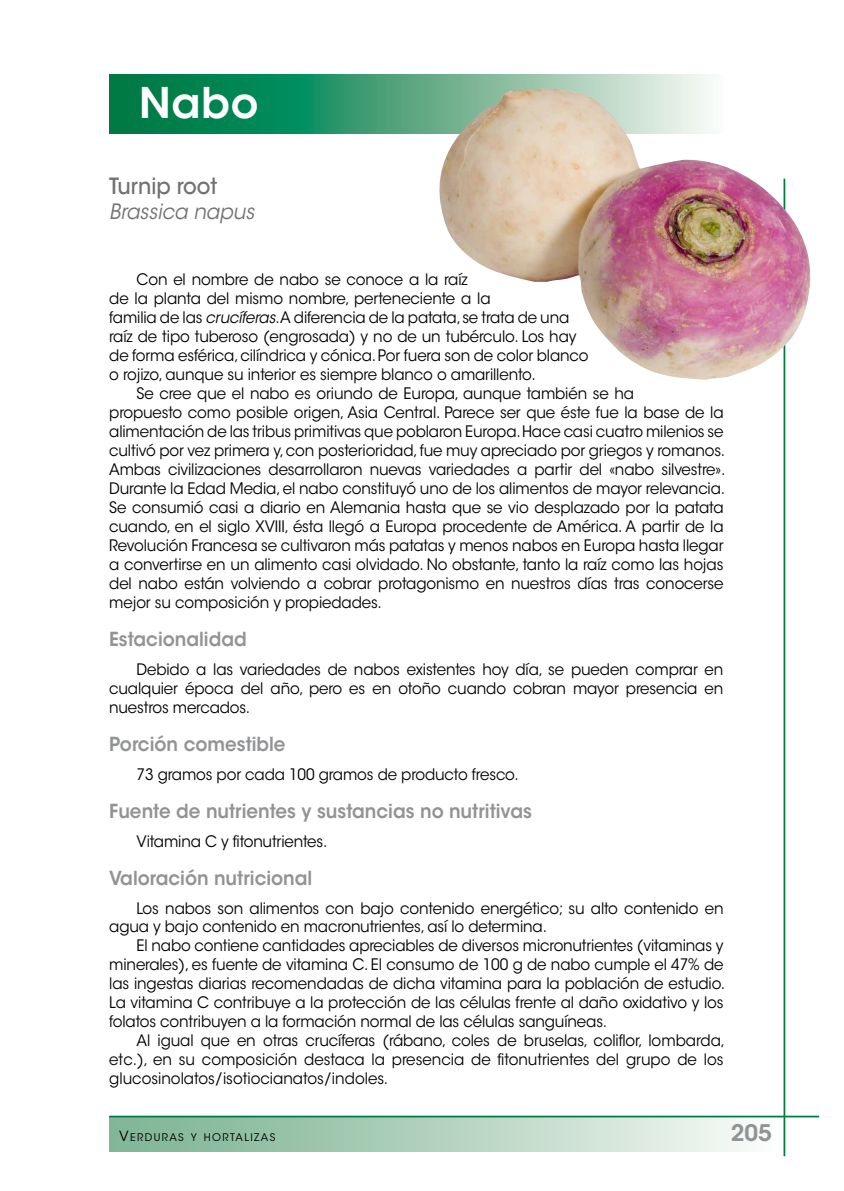
<style>
.page{position:relative;width:844px;height:1191px;background:#fff}
.page>*{position:absolute;margin:0;border:0;box-sizing:border-box;transform-origin:0 0}
.t1{font:600 42px "ITC Avant Garde Std";color:#fff}
.t2{font:600 22.75px "ITC Avant Garde Std";color:#929395}
.t3{font:500 22.22px "ITC Avant Garde Std";color:#707172;scale:.94 1}
.t4{font:italic 21px "ITC Avant Garde Std";color:#707172;scale:.94 1}
.t5{font:600 19.25px "ITC Avant Garde Std";color:#929395;scale:.95 1}
.t6{font:15.75px/18.9px "ITC Avant Garde Std";letter-spacing:-.01em;color:#000;scale:.95 1}
.t7{font:10.5px "ITC Avant Garde Std";letter-spacing:.135em;color:#000}
.s1{font-style:italic}
.s2{font-size:14px}
</style>
<div class="page">
<svg style="left:109px;top:74px;width:599px;height:60px;background:#31986e"></svg>
<div style="left:109px;top:1116px;width:675px;height:35px;background:linear-gradient(to right,#77b18e,#f8faf7)"></div>
<hr style="left:109px;top:1115px;width:710px;height:2px;background:#007a45">
<hr style="left:783px;top:179px;width:2px;height:977px;background:#007a45">
<img style="left:437px;top:88px;width:374px;height:291px">
<h1 class="t1" style="left:139px;top:76px;width:121px">Nabo</h1>
<h3 class="t3" style="left:109px;top:172px;width:117px">Turnip root</h3>
<h3 class="t4" style="left:109px;top:199px;width:156px">Brassica napus</h3>
<p class="t6" style="left:109px;top:270px;width:506px;text-indent:27px">Con el nombre de nabo se conoce a la raíz<br>de la planta del mismo nombre, perteneciente a la<br>familia de las <span class="s1">crucíferas</span>.A diferencia de la patata, se trata de una raíz de tipo tuberoso (engrosada) y no de un tubérculo. Los hay de forma esférica, cilíndrica y cónica. Por fuera son de color blanco o rojizo, aunque su interior es siempre blanco o amarillento.</p>
<p class="t6" style="left:109px;top:384px;width:650px;text-indent:27px">Se cree que el nabo es oriundo de Europa, aunque también se ha<br>propuesto como posible origen, Asia Central. Parece ser que éste fue la base de la alimentación de las tribus primitivas que poblaron Europa. Hace casi cuatro milenios se cultivó por vez primera y, con posterioridad, fue muy apreciado por griegos y romanos.<br>Ambas civilizaciones desarrollaron nuevas variedades a partir del «nabo silvestre».<br>Durante la Edad Media, el nabo constituyó uno de los alimentos de mayor relevancia.<br>Se consumió casi a diario en Alemania hasta que se vio desplazado por la patata cuando, en el siglo XVIII, ésta llegó a Europa procedente de América. A partir de la Revolución Francesa se cultivaron más patatas y menos nabos en Europa hasta llegar a convertirse en un alimento casi olvidado. No obstante, tanto la raíz como las hojas del nabo están volviendo a cobrar protagonismo en nuestros días tras conocerse mejor su composición y propiedades.</p>
<p class="t5" style="left:109px;top:626px;width:146px">Estacionalidad</p>
<p class="t6" style="left:109px;top:659px;width:648px;text-align:justify;text-indent:27px">Debido a las variedades de nabos existentes hoy día, se pueden comprar en cualquier época del año, pero es en otoño cuando cobran mayor presencia en nuestros mercados.</p>
<p class="t5" style="left:109px;top:731px;width:187px">Porción comestible</p>
<p class="t6" style="left:136px;top:764px;width:404px">73 gramos por cada 100 gramos de producto fresco.</p>
<p class="t5" style="left:109px;top:798px;width:446px">Fuente de nutrientes y sustancias no nutritivas</p>
<p class="t6" style="left:136px;top:831px;width:202px">Vitamina C y fitonutrientes.</p>
<p class="t5" style="left:109px;top:865px;width:215px">Valoración nutricional</p>
<p class="t6" style="left:109px;top:898px;width:648px;text-indent:27px">Los nabos son alimentos con bajo contenido energético; su alto contenido en agua y bajo contenido en macronutrientes, así lo determina.</p>
<p class="t6" style="left:109px;top:936px;width:649px;text-align:justify;text-indent:27px">El nabo contiene cantidades apreciables de diversos micronutrientes (vitaminas y minerales), es fuente de vitamina C. El consumo de 100 g de nabo cumple el 47% de las ingestas diarias recomendadas de dicha vitamina para la población de estudio.<br>La vitamina C contribuye a la protección de las células frente al daño oxidativo y los folatos contribuyen a la formación normal de las células sanguíneas.</p>
<p class="t6" style="left:109px;top:1031px;width:649px;text-align:justify;text-indent:27px">Al igual que en otras crucíferas (rábano, coles de bruselas, coliflor, lombarda, etc.), en su composición destaca la presencia de fitonutrientes del grupo de los glucosinolatos/isotiocianatos/indoles.</p>
<p class="t7" style="left:119px;top:1131px;width:158px"><span class="s2">V</span>ERDURAS Y HORTALIZAS</p>
<h2 class="t2" style="left:730px;top:1118px;width:43px">205</h2>
</div>
